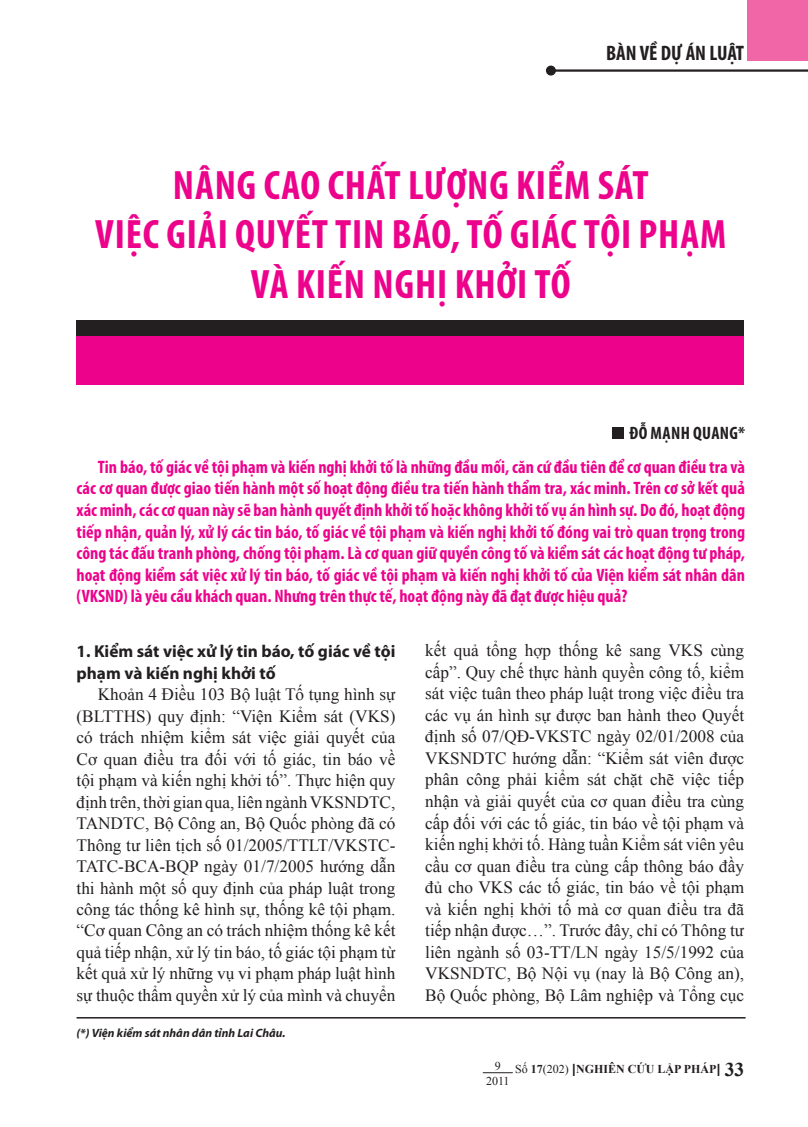
<style>
.page{position:relative;width:808px;height:1127px;background:#fff}
.page>*{position:absolute;margin:0;border:0;box-sizing:border-box;transform-origin:0 0}
.t1{font:700 condensed 41.25px "Myriad Pro";color:#ed028c}
.t2{font:700 condensed 21px "Myriad Pro";color:#231f20}
.t3{font:700 condensed 18px/21.6px "Myriad Pro";color:#ed028c;text-align:justify}
.t4{font:700 condensed 18px "Myriad Pro";letter-spacing:.02em;color:#231f20}
.t5{font:17.25px/21.6px "Times New Roman";color:#231f20;text-align:justify}
.t6{font:700 17.25px/21.5px "Myriad Pro";color:#231f20}
.t7{font:italic 700 12px "Myriad Pro";color:#231f20}
.t8{font:700 12px "Times New Roman";color:#231f20}
.t9{font:12px/14.4px "Times New Roman";color:#231f20;text-align:center}
.s1{font-weight:400}
.s2{font-family:"Myriad Pro";font-weight:400;font-size:18px}
.s3{font-size:19.5px}
</style>
<div class="page">
<hr style="left:483px;top:1072px;width:30px;height:1px;background:#231f20">
<hr style="left:551px;top:69px;width:257px;height:3px;background:#231f20">
<div style="left:546px;top:66px;width:10px;height:10px;background:#231f20;border-radius:50%"></div>
<div style="left:747px;top:0;width:61px;height:60px;background:#f166a7"></div>
<div style="left:77px;top:320px;width:667px;height:34px;background:#231f20"></div>
<hr style="left:77px;top:1017px;width:669px;height:1px;background:#231f20">
<div style="left:612px;top:427px;width:12px;height:12px;background:#231f20"></div>
<div style="left:77px;top:336px;width:667px;height:48px;background:#ed028c"></div>
<p class="t2" style="left:606px;top:40px;width:140px">BÀN VỀ DỰ ÁN LUẬT</p>
<h1 class="t1" style="left:173px;top:159px;width:174px">Nâng cao chất</h1>
<h1 class="t1" style="left:408px;top:159px;width:21px">lượng</h1>
<h1 class="t1" style="left:516px;top:159px;width:19px">kiểm</h1>
<h1 class="t1" style="left:598px;top:159px;width:18px">sát</h1>
<h1 class="t1" style="left:95px;top:209px;width:17px">việc</h1>
<h1 class="t1" style="left:167px;top:209px;width:16px">giải</h1>
<h1 class="t1" style="left:235px;top:209px;width:20px">quyết</h1>
<h1 class="t1" style="left:335px;top:209px;width:193px">tinbáo, tốgiác</h1>
<h1 class="t1" style="left:584px;top:209px;width:141px">tội phạm</h1>
<h1 class="t1" style="left:251px;top:258px;width:63px">và kiến</h1>
<h1 class="t1" style="left:373px;top:258px;width:101px">ngh ị khởi</h1>
<h1 class="t1" style="left:534px;top:258px;width:20px">tố</h1>
<p class="t4" style="left:629px;top:421px;width:83px">Đỗ Mạnh Quang</p>
<p class="t4" style="left:738px;top:421px;width:8px">*</p>
<p class="t3" style="left:77px;top:456px;width:670px;text-indent:21px">Tin báo, tố giác về tội phạm và kiến nghị khởi tố là những đầu mối, căn cứ đầu tiên để cơ quan điều tra và các cơ quan được giao tiến hành một số hoạt động điều tra tiến hành thẩm tra, xác minh. Trên cơ sở kết quả xác minh, các cơ quan này sẽ ban hành quyết định khởi tố hoặc không khởi tố vụ án hình sự. Do đó, hoạt động tiếp nhận, quản lý, xử lý các tin báo, tố giác về tội phạm và kiến nghị khởi tố đóng vai trò quan trọng trong công tác đấu tranh phòng, chống tội phạm. Là cơ quan giữ quyền công tố và kiểm sát các hoạt động tư pháp, hoạt động kiểm sát việc xử lý tin báo, tố giác về tội phạm và kiến nghị khởi tố của Viện kiểm sát nhân dân (VKSND) là yêu cầu khách quan. Nhưng trên thực tế, hoạt động này đã đạt được hiệu quả?</p>
<p class="t6" style="left:77px;top:640px;width:320px">1. Kiểm sát việc xử lý tin báo, tố giác về tội phạm và kiến nghị khởi tố</p>
<p class="t5" style="left:77px;top:683px;width:320px;text-indent:21px">Khoản 4 Điều 103 Bộ luật Tố tụng hình sự (BLTTHS) quy định: “Viện Kiểm sát (VKS) có trách nhiệm kiểm sát việc giải quyết của Cơ quan điều tra đối với tố giác, tin báo về tội phạm và kiến nghị khởi tố”. Thực hiện quy định trên, thời gian qua, liên ngành VKSNDTC, TANDTC, Bộ Công an, Bộ Quốc phòng đã có Thông tư liên tịch số 01/2005/TTLT/VKSTC-TATC-BCA-BQP ngày 01/7/2005 hướng dẫn thi hành một số quy định của pháp luật trong công tác thống kê hình sự, thống kê tội phạm. “Cơ quan Công an có trách nhiệm thống kê kết quả tiếp nhận, xử lý tin báo, tố giác tội phạm từ kết quả xử lý những vụ vi phạm pháp luật hình sự thuộc thẩm quyền xử lý của mình và chuyển</p>
<p class="t7" style="left:77px;top:1025px;width:210px">(*) Viện kiểm sát nhân dân tỉnh Lai Châu.</p>
<p class="t5" style="left:425px;top:639px;width:320px">kết quả tổng hợp thống kê sang VKS cùng cấp”. Quy chế thực hành quyền công tố, kiểm sát việc tuân theo pháp luật trong việc điều tra các vụ án hình sự được ban hành theo Quyết định số 07/QĐ-VKSTC ngày 02/01/2008 của VKSNDTC hướng dẫn: “Kiểm sát viên được phân công phải kiểm sát chặt chẽ việc tiếp nhận và giải quyết của cơ quan điều tra cùng cấp đối với các tố giác, tin báo về tội phạm và kiến nghị khởi tố. Hàng tuần Kiểm sát viên yêu cầu cơ quan điều tra cùng cấp thông báo đầy đủ cho VKS các tố giác, tin báo về tội phạm và kiến nghị khởi tố mà cơ quan điều tra đã tiếp nhận được…”. Trước đây, chỉ có Thông tư liên ngành số 03-TT/LN ngày 15/5/1992 của VKSNDTC, Bộ Nội vụ (nay là Bộ Công an), Bộ Quốc phòng, Bộ Lâm nghiệp và Tổng cục</p>
<p class="t9" style="left:486px;top:1059px;width:25px">9<br>2011</p>
<p class="t8" style="left:515px;top:1061px;width:231px"><span class="s1">Số</span> 17<span class="s1">(202)</span> <span class="s2">I</span>NGHIÊN CỨU LẬP PHÁP<span class="s2">I</span> <span class="s3">33</span></p>
</div>
